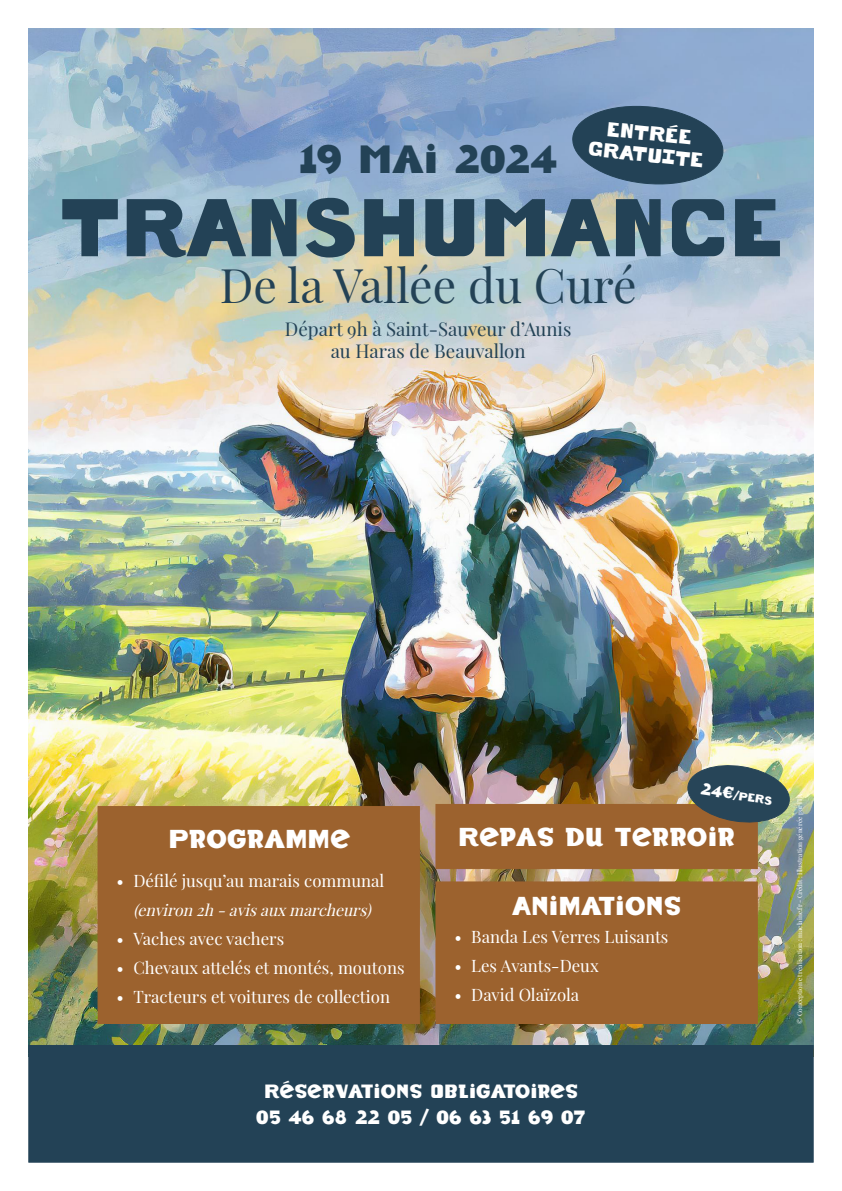
<style>
.page{position:relative;width:842px;height:1191px;background:#fff}
.page>*{position:absolute;margin:0;border:0;box-sizing:border-box;transform-origin:0 0}
.t1{font:79.3px "Bad Typ";color:#234256}
.t2{font:46.6px "Playfair Display";color:#234256}
.t3{font:38.2px "Bad Typ";color:#234256}
.t4{font:25.2px "Bad Typ";color:#fff}
.t5{font:19.6px "Bad Typ";color:#fff}
.t6{font:18.7px/22.4px "Playfair Display";color:#234256;text-align:center}
.t7{font:18.7px/26.1px "Bad Typ";color:#fff;text-align:center}
.t8{font:16.8px "Playfair Display";color:#fff}
.t9{font:italic 15.9px "Playfair Display";color:#fff}
.t10{font:11.2px "Bad Typ";color:#fff}
.t11{font:6.5px "Playfair Display";color:#fff}
.s1{font-size:15.9px}
</style>
<div class="page">
<img style="left:28px;top:28px;width:786px;height:1017px">
<div style="left:28px;top:1045px;width:786px;height:117px;background:#234256"></div>
<div style="left:98px;top:806px;width:322px;height:218px;background:#9c622e"></div>
<div style="left:435px;top:804px;width:323px;height:65px;background:#9c622e"></div>
<img style="left:685px;top:761px;width:107px;height:64px">
<div style="left:435px;top:881px;width:323px;height:143px;background:#9c622e;border:1px solid #9c622e"></div>
<svg style="left:570px;top:102px;width:156px;height:85px"></svg>
<p class="t5" style="left:608px;top:116px;width:87px;rotate:6deg">ENTRÉE</p>
<p class="t3" style="left:299px;top:136px;width:261px">19 MAI 2024</p>
<p class="t5" style="left:589px;top:136px;width:118px;rotate:6deg">GRATUITE</p>
<p class="t1" style="left:59px;top:178px;width:726px">TRANSHUMANCE</p>
<p class="t2" style="left:220px;top:249px;width:418px">De la Vallée du Curé</p>
<p class="t6" style="left:285px;top:316px;width:288px">Départ 9h à Saint-Sauveur d’Aunis au Haras de Beauvallon</p>
<p class="t4" style="left:168px;top:823px;width:183px">PROGRAMME</p>
<p class="t8" style="left:117px;top:867px;width:269px">• Défilé jusqu’au marais communal</p>
<p class="t9" style="left:133px;top:897px;width:244px">(environ2h-avisauxmarcheurs)</p>
<p class="t8" style="left:117px;top:925px;width:169px">• Vaches avec vachers</p>
<p class="t8" style="left:117px;top:954px;width:290px">• Chevaux attelés et montés, moutons</p>
<p class="t8" style="left:117px;top:983px;width:275px">• Tracteurs et voitures de collection</p>
<p class="t10" style="left:702px;top:783px;width:74px;rotate:9deg"><span class="s1">24€</span>/PERS</p>
<p class="t4" style="left:458px;top:821px;width:278px">REPAS DU TERROIR</p>
<p class="t4" style="left:512px;top:890px;width:170px">ANIMATIONS</p>
<p class="t8" style="left:454px;top:923px;width:215px">• Banda Les Verres Luisants</p>
<p class="t8" style="left:454px;top:952px;width:146px">• Les Avants-Deux</p>
<p class="t8" style="left:454px;top:981px;width:126px">• David Olaïzola</p>
<p class="t7" style="left:256px;top:1077px;width:331px">RÉSERVATIONS OBLIGATOIRES<br>05 46 68 22 05 / 06 63 51 69 07</p>
<p class="t11" style="left:794px;top:1023px;width:231px;rotate:-90deg">© Conception et réalisation : maclaine.fr - Crédit : Illustration générée par l’IA</p>
</div>
